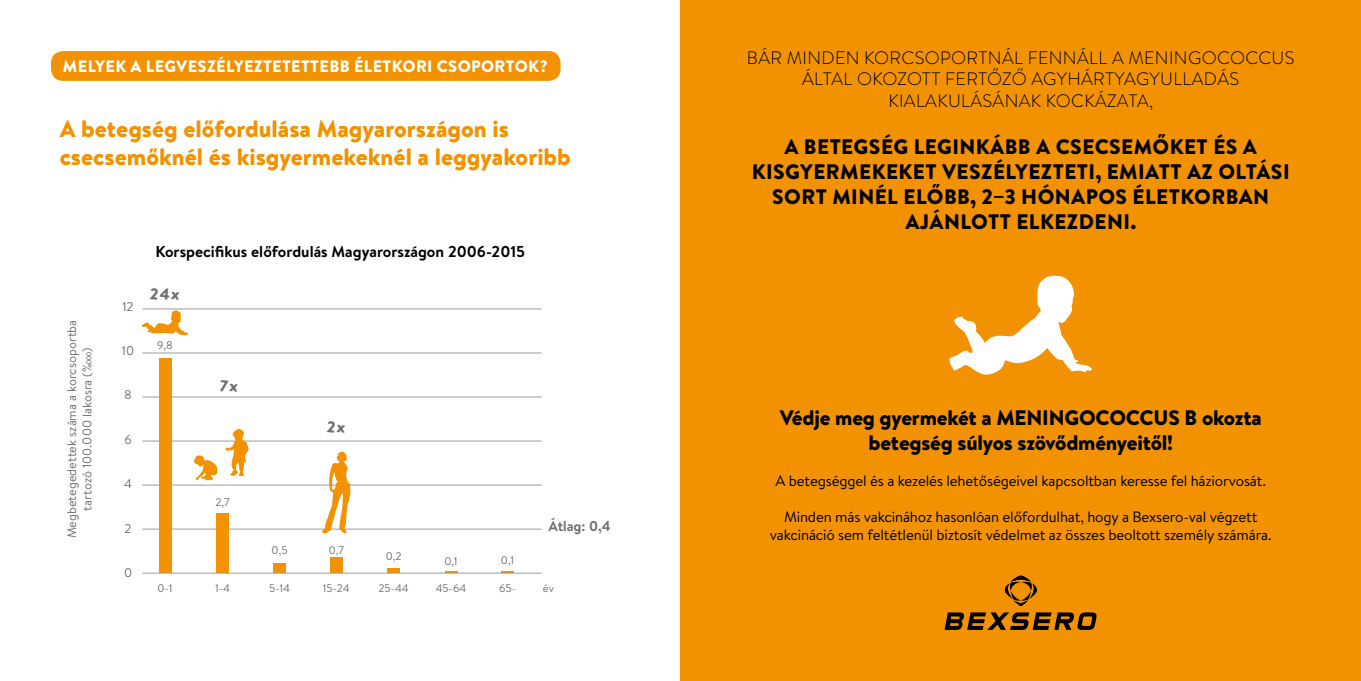
<style>
.page{position:relative;width:1361px;height:681px;background:#fff}
.page>*{position:absolute;margin:0;border:0;box-sizing:border-box;transform-origin:0 0}
.t1{font:900 23.55px/28.3px "Brandon Text";color:#f39200}
.t2{font:900 21px/25.2px "Brandon Text";letter-spacing:-.01em;color:#000;text-align:center}
.t3{font:300 18px/21.6px "Brandon Text";letter-spacing:.02em;color:#000;text-align:center}
.t4{font:900 16.5px "Brandon Text";letter-spacing:.02em;color:#fff}
.t5{font:700 15.75px "Brandon Text";color:#000}
.t6{font:15px/18px "Brandon Text";letter-spacing:-.01em;color:#000;text-align:center}
.t7{font:700 14.1px "Brandon Text";color:#706f6f}
.t8{font:12.6px/15.1px "Brandon Text";color:#706f6f;text-align:center}
.t9{font:10.95px "Brandon Text";color:#706f6f}
.s1{font-family:"Myriad Pro";font-size:7.8px}
</style>
<div class="page">
<div style="left:680px;top:0;width:681px;height:680px;background:#f39200"></div>
<svg style="left:944px;top:612px;width:153px;height:17px"></svg>
<svg style="left:1004px;top:575px;width:33px;height:30px"></svg>
<svg style="left:949px;top:275px;width:143px;height:99px"></svg>
<div style="left:51px;top:51px;width:509px;height:30px;background:#f39200;border-radius:12px"></div>
<hr style="left:142px;top:528px;width:400px;height:1px;background:#9d9d9c">
<hr style="left:142px;top:484px;width:400px;height:1px;background:#9d9d9c">
<hr style="left:142px;top:440px;width:400px;height:1px;background:#9d9d9c">
<hr style="left:142px;top:396px;width:400px;height:1px;background:#9d9d9c">
<hr style="left:142px;top:352px;width:400px;height:1px;background:#9d9d9c">
<hr style="left:142px;top:308px;width:400px;height:1px;background:#9d9d9c">
<svg style="left:225px;top:429px;width:23px;height:46px"></svg>
<svg style="left:194px;top:455px;width:24px;height:25px"></svg>
<svg style="left:142px;top:310px;width:46px;height:25px"></svg>
<svg style="left:322px;top:451px;width:28px;height:82px"></svg>
<div style="left:159px;top:358px;width:13px;height:214px;background:#f39200"></div>
<div style="left:216px;top:513px;width:13px;height:59px;background:#f39200"></div>
<div style="left:273px;top:563px;width:13px;height:9px;background:#f39200"></div>
<div style="left:330px;top:557px;width:13px;height:15px;background:#f39200"></div>
<hr style="left:387px;top:568px;width:13px;height:4px;background:#f39200">
<svg style="left:445px;top:571px;width:12px;height:1px"></svg>
<svg style="left:501px;top:571px;width:13px;height:1px"></svg>
<hr style="left:142px;top:572px;width:400px;height:1px;background:#9d9d9c">
<p class="t4" style="left:63px;top:54px;width:26px">MELYEK</p>
<p class="t4" style="left:131px;top:54px;width:27px">A LEGVESZ</p>
<p class="t4" style="left:216px;top:54px;width:21px">ÉLYEZTETETTEBB</p>
<p class="t4" style="left:354px;top:54px;width:21px">ÉLETKORI</p>
<p class="t4" style="left:437px;top:54px;width:12px">CSO</p>
<p class="t4" style="left:471px;top:54px;width:23px">PORTOK</p>
<p class="t4" style="left:539px;top:54px;width:10px">?</p>
<h1 class="t1" style="left:60px;top:114px;width:512px">A BETEGSÉG ELŐFORDULÁSA MAGYARORSZÁGON IS<br>CSECSEMŐKNÉL ÉS KISGYERMEKEKNÉL A LEGGYAKORIBB</h1>
<p class="t8" style="left:64px;top:538px;width:220px;rotate:-90deg">Megbetegedettek száma a korcsoportba tartozó 100.000 lakosra (%<span class="s1">000</span>)</p>
<p class="t8" style="left:122px;top:298px;width:13px">12</p>
<p class="t8" style="left:122px;top:342px;width:14px">10</p>
<p class="t8" style="left:124px;top:387px;width:9px">8</p>
<p class="t8" style="left:124px;top:431px;width:9px">6</p>
<p class="t8" style="left:124px;top:476px;width:9px">4</p>
<p class="t8" style="left:125px;top:520px;width:8px">2</p>
<p class="t8" style="left:124px;top:564px;width:10px">0</p>
<p class="t5" style="left:155px;top:240px;width:371px">Korspecifikus előfordulás Magyarországon 2006-2015</p>
<p class="t9" style="left:157px;top:338px;width:17px">9,8</p>
<p class="t9" style="left:157px;top:580px;width:16px">0-1</p>
<p class="t9" style="left:215px;top:495px;width:16px">2,7</p>
<p class="t9" style="left:272px;top:542px;width:17px">0,5</p>
<p class="t9" style="left:329px;top:542px;width:17px">0,7</p>
<p class="t9" style="left:215px;top:580px;width:16px">1-4</p>
<p class="t9" style="left:269px;top:580px;width:22px">5-14</p>
<p class="t9" style="left:323px;top:580px;width:28px">15-24</p>
<p class="t9" style="left:386px;top:548px;width:17px">0,2</p>
<p class="t9" style="left:444px;top:553px;width:15px">0,1</p>
<p class="t9" style="left:501px;top:553px;width:15px">0,1</p>
<p class="t9" style="left:378px;top:580px;width:32px">25-44</p>
<p class="t9" style="left:436px;top:580px;width:32px">45-64</p>
<p class="t9" style="left:499px;top:580px;width:18px">65-</p>
<p class="t7" style="left:548px;top:516px;width:64px">Átlag: 0,4</p>
<p class="t9" style="left:543px;top:580px;width:13px">év</p>
<p class="t3" style="left:747px;top:46px;width:549px">BÁR MINDEN KORCSOPORTNÁL FENNÁLL A MENINGOCOCCUS<br>ÁLTA L OKOZOTT FERTŐZŐ AGYHÁRTYAGYULLA DÁS<br>KIALAKULÁSÁNAK KOCKÁZATA,</p>
<h2 class="t2" style="left:784px;top:133px;width:33px">A BETEGS</h2>
<h2 class="t2" style="left:881px;top:133px;width:47px">ÉG LEGINKÁBB</h2>
<h2 class="t2" style="left:1036px;top:133px;width:35px">A CSECSEMŐKET</h2>
<h2 class="t2" style="left:1213px;top:133px;width:41px">ÉS A</h2>
<h2 class="t2" style="left:752px;top:159px;width:15px">KISGYERMEKEKET</h2>
<h2 class="t2" style="left:942px;top:159px;width:14px">VESZ</h2>
<h2 class="t2" style="left:993px;top:159px;width:25px">ÉLYEZTETI</h2>
<h2 class="t2" style="left:1095px;top:159px;width:25px">, EMIATT</h2>
<h2 class="t2" style="left:1187px;top:159px;width:44px">AZ OLTÁSI</h2>
<h2 class="t2" style="left:772px;top:184px;width:15px">SORT</h2>
<h2 class="t2" style="left:832px;top:184px;width:15px">MIN</h2>
<h2 class="t2" style="left:874px;top:184px;width:43px">ÉL ELŐBB</h2>
<h2 class="t2" style="left:970px;top:184px;width:68px">, 2–3 HÓNA</h2>
<h2 class="t2" style="left:1085px;top:184px;width:74px">POS ÉLETKORBAN</h2>
<h2 class="t2" style="left:905px;top:209px;width:39px">AJÁNLOTT</h2>
<h2 class="t2" style="left:1016px;top:209px;width:14px">ELKEZDENI</h2>
<h2 class="t2" style="left:1130px;top:209px;width:7px">.</h2>
<h2 class="t2" style="left:780px;top:404px;width:483px">VÉDJE MEG GYERMEKÉT A MENINGOCOCCUS B OKOZTA<br>BETEGSÉG SÚLYOS SZÖVŐDMÉNYEITŐL!</h2>
<p class="t6" style="left:775px;top:471px;width:492px">A betegséggel és a kezelés lehetőségeivel kapcsoltban keresse fel háziorvosát.</p>
<p class="t6" style="left:769px;top:507px;width:504px">Minden más vakcinához hasonlóan előfordulhat, hogy a Bexsero-val végzett vakcináció sem feltétlenül biztosít védelmet az összes beoltott személy számára.</p>
</div>
